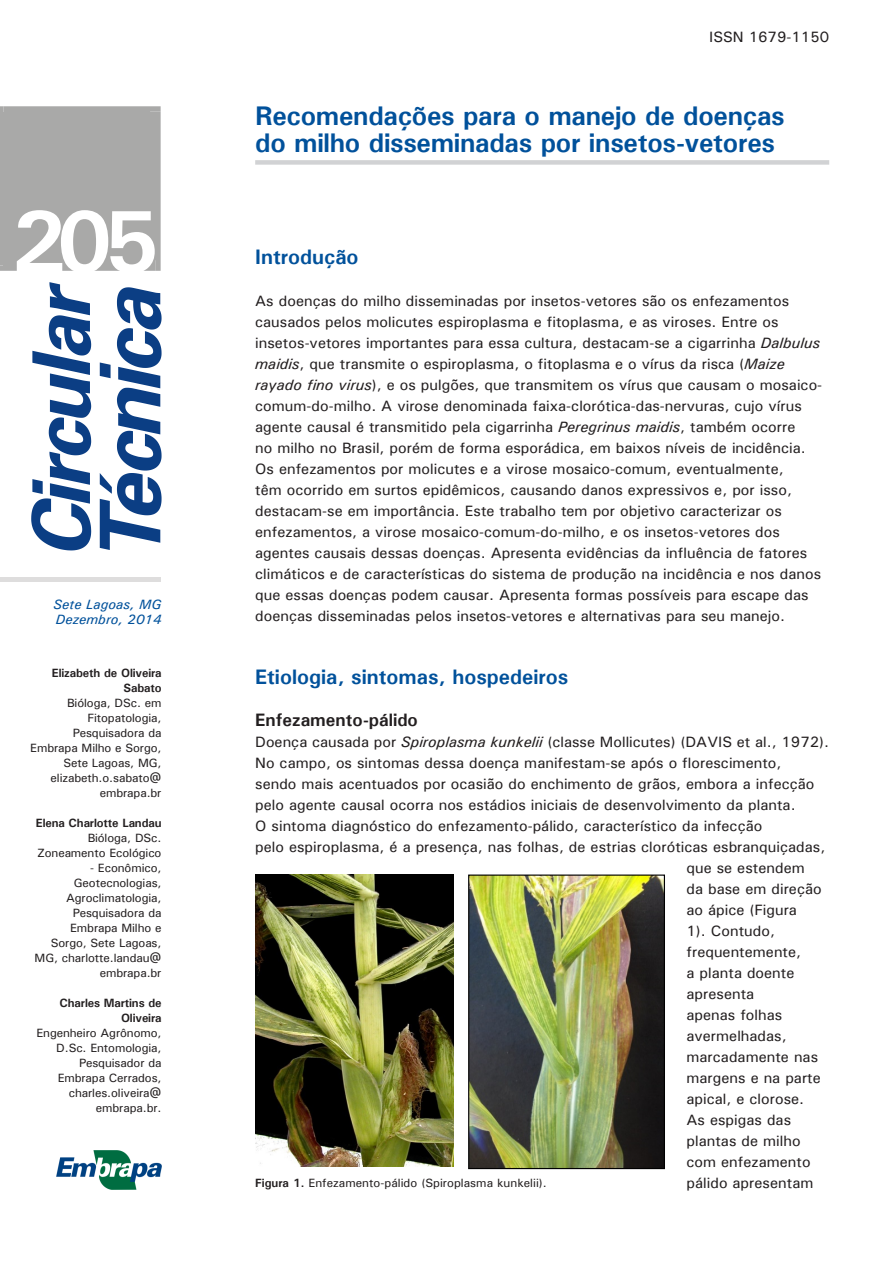
<style>
.page{position:relative;width:893px;height:1263px;background:#fff}
.page>*{position:absolute;margin:0;border:0;box-sizing:border-box;transform-origin:0 0}
.t1{font:700 88.5px "Univers";color:#fff}
.t2{font:700 27px/27px "Univers";letter-spacing:-.01em;color:#01519b}
.Titulo_1{font:700 21px "Univers";color:#01519b}
.Titulo_2{font:700 18px "Univers";color:#231f20}
.Texto{font:15px/21px "Univers";color:#231f20}
.t3{font:italic 13.5px "Univers";color:#01519b}
.Legenda{font:12px/15px "Univers";letter-spacing:-.01em;color:#231f20;text-align:right}
.t4{font:700 12px/15px "Univers";letter-spacing:-.01em;color:#231f20;text-align:right}
.s1{font-style:italic}
.s2{font-weight:700}
</style>
<div class="page">
<div style="left:0;top:106px;width:161px;height:165px;background:#a9a9a8"></div>
<svg style="left:31px;top:282px;width:60px;height:268px"></svg>
<svg style="left:100px;top:287px;width:62px;height:263px"></svg>
<div style="left:0;top:577px;width:160px;height:5px;background:#dedddd"></div>
<img style="left:57px;top:1151px;width:105px;height:38px">
<div style="left:255px;top:160px;width:574px;height:5px;background:#d1d2d4"></div>
<img style="left:471px;top:877px;width:192px;height:290px">
<div style="left:469px;top:875px;width:196px;height:294px;border:1px solid #000"></div>
<img style="left:255px;top:875px;width:198px;height:291px">
<p class="t1" style="left:10px;top:185px;width:150px">205</p>
<p class="t3" style="left:54px;top:596px;width:109px">Sete Lagoas, MG</p>
<p class="t3" style="left:56px;top:611px;width:107px">Dezembro, 2014</p>
<p class="t4" style="left:52px;top:665px;width:111px">Elizabeth de Oliveira<br>Sabato</p>
<p class="Legenda" style="left:30px;top:695px;width:133px">Bióloga, DSc. em<br>Fitopatologia,<br>Pesquisadora da<br>Embrapa Milho e Sorgo,<br>Sete Lagoas, MG, elizabeth.o.sabato@ embrapa.br</p>
<p class="t4" style="left:36px;top:815px;width:127px">Elena Charlotte Landau</p>
<p class="Legenda" style="left:38px;top:830px;width:125px">Bióloga, DSc.<br>Zoneamento Ecológico</p>
<p class="Legenda" style="left:35px;top:860px;width:128px">- Econômico,<br>Geotecnologias,<br>Agroclimatologia,<br>Pesquisadora da<br>Embrapa Milho e<br>Sorgo, Sete Lagoas,<br>MG, charlotte.landau@ embrapa.br</p>
<p class="t4" style="left:60px;top:995px;width:104px">Charles Martins de<br>Oliveira</p>
<p class="Legenda" style="left:36px;top:1025px;width:127px">Engenheiro Agrônomo,<br>D.Sc. Entomologia,<br>Pesquisador da<br>Embrapa Cerrados, charles.oliveira@ embrapa.br.</p>
<p class="Texto" style="left:709px;top:27px;width:121px">ISSN 1679-1150</p>
<p class="t2" style="left:255px;top:102px;width:531px">Recomendações para o manejo de doenças do milho disseminadas por insetos-vetores</p>
<p class="Titulo_1" style="left:255px;top:243px;width:105px">Introdução</p>
<p class="Texto" style="left:255px;top:290px;width:569px">As doenças do milho disseminadas por insetos-vetores são os enfezamentos causados pelos molicutes espiroplasma e fitoplasma, e as viroses. Entre os insetos-vetores importantes para essa cultura, destacam-se a cigarrinha <span class="s1">Dalbulus maidis</span>, que transmite o espiroplasma, o fitoplasma e o vírus da risca (<span class="s1">Maize rayado fino virus</span>), e os pulgões, que transmitem os vírus que causam o mosaico&shy;comum-do-milho. A virose denominada faixa-clorótica-das-nervuras, cujo vírus agente causal é transmitido pela cigarrinha <span class="s1">Peregrinus maidis</span>, também ocorre<br>no milho no Brasil, porém de forma esporádica, em baixos níveis de incidência.<br>Os enfezamentos por molicutes e a virose mosaico-comum, eventualmente,<br>têm ocorrido em surtos epidêmicos, causando danos expressivos e, por isso, destacam-se em importância. Este trabalho tem por objetivo caracterizar os enfezamentos, a virose mosaico-comum-do-milho, e os insetos-vetores dos agentes causais dessas doenças. Apresenta evidências da influência de fatores climáticos e de características do sistema de produção na incidência e nos danos que essas doenças podem causar. Apresenta formas possíveis para escape das doenças disseminadas pelos insetos-vetores e alternativas para seu manejo.</p>
<p class="Titulo_1" style="left:255px;top:663px;width:315px">Etiologia, sintomas, hospedeiros</p>
<p class="Titulo_2" style="left:255px;top:708px;width:164px">Enfezamento-pálido</p>
<p class="Texto" style="left:255px;top:731px;width:575px">Doença causada por <span class="s1">Spiroplasma kunkelii</span> (classe Mollicutes) (DAVIS et al., 1972).</p>
<p class="Texto" style="left:255px;top:752px;width:528px">No campo, os sintomas dessa doença manifestam-se após o florescimento,</p>
<p class="Texto" style="left:255px;top:773px;width:561px">sendo mais acentuados por ocasião do enchimento de grãos, embora a infecção</p>
<p class="Texto" style="left:255px;top:794px;width:542px">pelo agente causal ocorra nos estádios iniciais de desenvolvimento da planta.</p>
<p class="Texto" style="left:255px;top:815px;width:509px">O sintoma diagnóstico do enfezamento-pálido, característico da infecção</p>
<p class="Texto" style="left:255px;top:836px;width:572px">pelo espiroplasma, é a presença, nas folhas, de estrias cloróticas esbranquiçadas,</p>
<p class="Texto" style="left:686px;top:857px;width:120px">que se estendem</p>
<p class="Texto" style="left:686px;top:878px;width:137px">da base em direção</p>
<p class="Texto" style="left:686px;top:899px;width:112px">ao ápice (Figura</p>
<p class="Texto" style="left:686px;top:920px;width:90px">1). Contudo,</p>
<p class="Texto" style="left:686px;top:941px;width:116px">frequentemente,</p>
<p class="Texto" style="left:686px;top:962px;width:110px">a planta doente</p>
<p class="Texto" style="left:686px;top:983px;width:69px">apresenta</p>
<p class="Texto" style="left:686px;top:1004px;width:97px">apenas folhas</p>
<p class="Texto" style="left:686px;top:1025px;width:102px">avermelhadas,</p>
<p class="Texto" style="left:686px;top:1046px;width:133px">marcadamente nas</p>
<p class="Texto" style="left:686px;top:1067px;width:136px">margens e na parte</p>
<p class="Texto" style="left:686px;top:1088px;width:119px">apical, e clorose.</p>
<p class="Texto" style="left:686px;top:1109px;width:106px">As espigas das</p>
<p class="Texto" style="left:686px;top:1130px;width:116px">plantas de milho</p>
<p class="Texto" style="left:686px;top:1151px;width:126px">com enfezamento</p>
<p class="Texto" style="left:686px;top:1172px;width:128px">pálido apresentam</p>
<p class="Legenda" style="left:255px;top:1175px;width:293px"><span class="s2">Figura 1.</span> Enfezamento-pálido (Spiroplasma kunkelii).</p>
</div>
